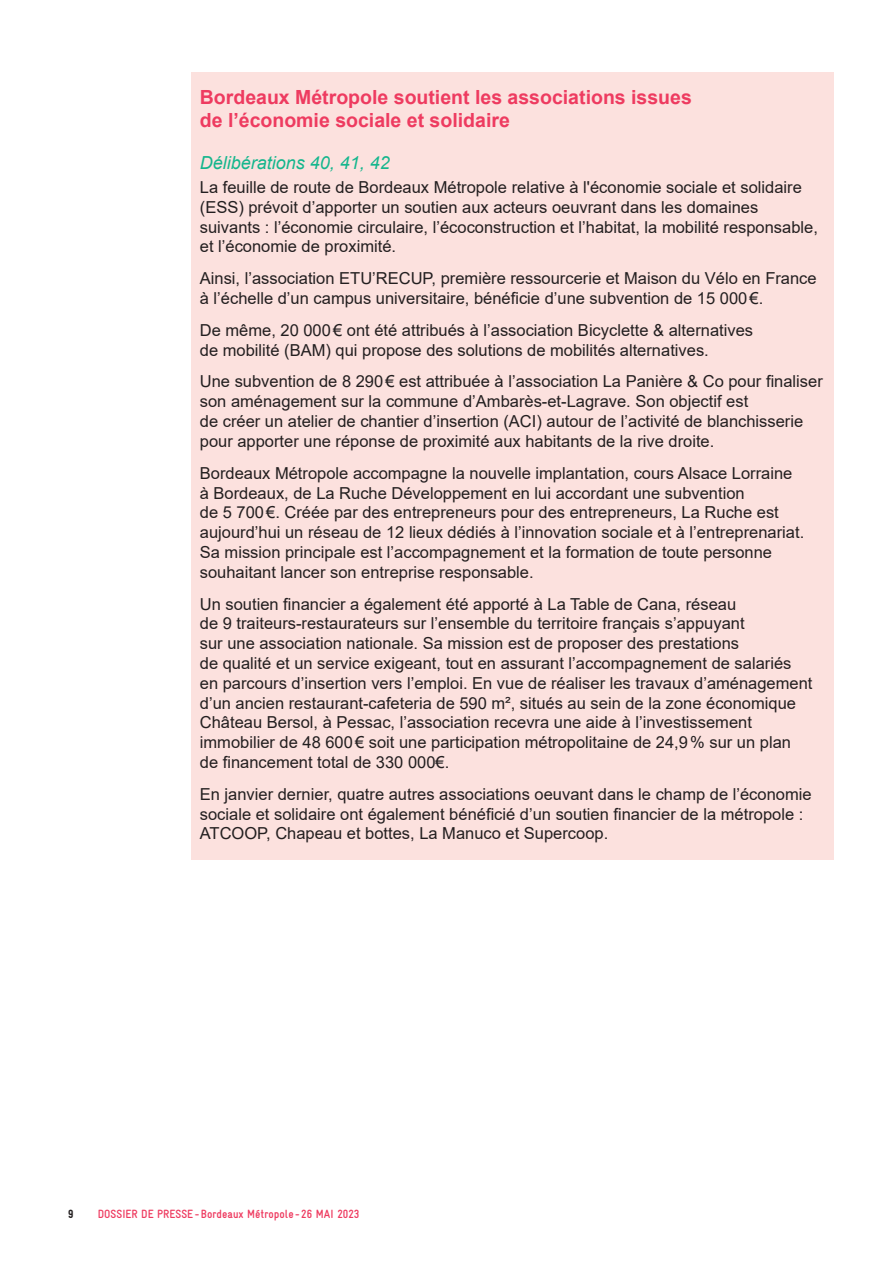
<style>
.page{position:relative;width:893px;height:1263px;background:#fff}
.page>*{position:absolute;margin:0;border:0;box-sizing:border-box;transform-origin:0 0}
.E-_Titre_3{font:700 19.5px/23.4px "Arial";color:#ee3b60}
.E-_Délibération{font:italic 18px "Arial";color:#15b68d}
.E-_Texte_courant{font:16.5px/19.8px "Arial";color:#231f20}
.t1{font:700 12px "Gravur Condensed Pro";color:#ee3b60}
.t2{font:900 12px "Gravur Condensed Pro";color:#231f20}
</style>
<div class="page">
<div style="left:191px;top:72px;width:642px;height:76px;background:#fce1de"></div>
<div style="left:191px;top:147px;width:642px;height:34px;background:#fce1de"></div>
<div style="left:191px;top:164px;width:642px;height:109px;background:#fce1de"></div>
<div style="left:191px;top:255px;width:642px;height:70px;background:#fce1de"></div>
<div style="left:191px;top:307px;width:642px;height:69px;background:#fce1de"></div>
<div style="left:191px;top:358px;width:642px;height:109px;background:#fce1de"></div>
<div style="left:191px;top:450px;width:642px;height:148px;background:#fce1de"></div>
<div style="left:191px;top:580px;width:642px;height:208px;background:#fce1de"></div>
<div style="left:191px;top:771px;width:642px;height:89px;background:#fce1de"></div>
<p class="E-_Titre_3" style="left:200px;top:85px;width:493px">Bordeaux Métropole soutient les associations issues de l’économie sociale et solidaire</p>
<p class="E-_Délibération" style="left:200px;top:151px;width:192px">Délibérations 40, 41, 42</p>
<p class="E-_Texte_courant" style="left:200px;top:177px;width:620px">La feuille de route de Bordeaux Métropole relative à l'économie sociale et solidaire (ESS) prévoit d’apporter un soutien aux acteurs oeuvrant dans les domaines suivants : l’économie circulaire, l’écoconstruction et l’habitat, la mobilité responsable, et l’économie de proximité.</p>
<p class="E-_Texte_courant" style="left:200px;top:268px;width:618px">Ainsi, l’association ETU’RECUP, première ressourcerie et Maison du Vélo en France à l’échelle d’un campus universitaire, bénéficie d’une subvention de 15 000€.</p>
<p class="E-_Texte_courant" style="left:200px;top:320px;width:555px">De même, 20 000€ ont été attribués à l’association Bicyclette &amp; alternatives de mobilité (BAM) qui propose des solutions de mobilités alternatives.</p>
<p class="E-_Texte_courant" style="left:200px;top:372px;width:624px">Une subvention de 8 290€ est attribuée à l’association La Panière &amp; Co pour finaliser son aménagement sur la commune d’Ambarès-et-Lagrave. Son objectif est<br>de créer un atelier de chantier d’insertion (ACI) autour de l’activité de blanchisserie pour apporter une réponse de proximité aux habitants de la rive droite.</p>
<p class="E-_Texte_courant" style="left:200px;top:463px;width:606px">Bordeaux Métropole accompagne la nouvelle implantation, cours Alsace Lorraine à Bordeaux, de La Ruche Développement en lui accordant une subvention<br>de 5 700€. Créée par des entrepreneurs pour des entrepreneurs, La Ruche est aujourd’hui un réseau de 12 lieux dédiés à l’innovation sociale et à l’entreprenariat.<br>Sa mission principale est l’accompagnement et la formation de toute personne souhaitant lancer son entreprise responsable.</p>
<p class="E-_Texte_courant" style="left:200px;top:594px;width:614px">Un soutien financier a également été apporté à La Table de Cana, réseau<br>de 9 traiteurs-restaurateurs sur l’ensemble du territoire français s’appuyant<br>sur une association nationale. Sa mission est de proposer des prestations<br>de qualité et un service exigeant, tout en assurant l’accompagnement de salariés en parcours d’insertion vers l’emploi. En vue de réaliser les travaux d’aménagement d’un ancien restaurant-cafeteria de 590 m², situés au sein de la zone économique Château Bersol, à Pessac, l’association recevra une aide à l’investissement immobilier de 48 600€ soit une participation métropolitaine de 24,9% sur un plan de financement total de 330 000€.</p>
<p class="E-_Texte_courant" style="left:200px;top:784px;width:613px">En janvier dernier, quatre autres associations oeuvant dans le champ de l’économie sociale et solidaire ont également bénéficié d’un soutien financier de la métropole :<br>ATCOOP, Chapeau et bottes, La Manuco et Supercoop.</p>
<p class="t2" style="left:68px;top:1208px;width:7px">9</p>
<p class="t1" style="left:98px;top:1208px;width:263px">DOSSIER DE PRESSE-Bordeaux Métropole - 26 MAI 2023</p>
</div>
